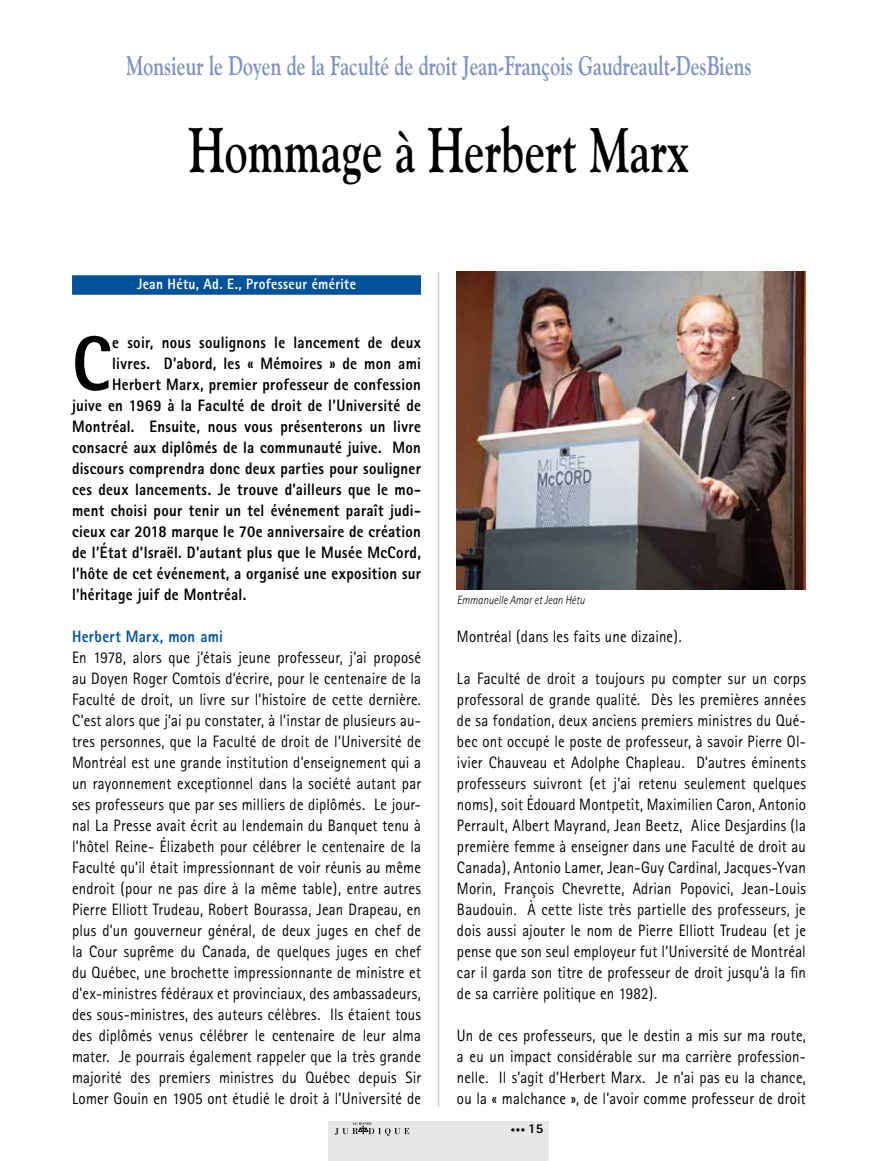
<style>
.page{position:relative;width:878px;height:1161px;background:#fff}
.page>*{position:absolute;margin:0;border:0;box-sizing:border-box;transform-origin:0 0}
.t1{font:800 77.4px "Rotis Sans Serif";color:#000;scale:.9 1}
.t2{font:700 63px "Goudy Old Style BT";letter-spacing:.01em;color:#000;scale:.7 1}
.t3{font:700 27px "Goudy Old Style BT";letter-spacing:.01em;color:#7b91c3;scale:.7 1}
.t4{font:16.5px/21px "Rotis Sans Serif";letter-spacing:.015em;color:#000;text-align:justify;scale:.9 1}
.t5{font:800 16.5px "Rotis Sans Serif";letter-spacing:.02em;color:#000;scale:.9 1}
.t6{font:800 16.5px "Rotis Sans Serif";letter-spacing:.02em;color:#00539b;scale:.9 1}
.t7{font:800 15px "Rotis Sans Serif";letter-spacing:.025em;color:#fff;scale:.9 1}
.t8{font:italic 300 12px "Rotis Sans Serif";color:#000;scale:.9 1}
.t9{font:800 9px "Rotis Sans Serif";color:#000}
.s1{font-size:13.5px}
</style>
<div class="page">
<div style="left:328px;top:1121px;width:221px;height:40px;background:#e6e7e8"></div>
<svg style="left:335px;top:1122px;width:74px;height:14px"></svg>
<hr style="left:438px;top:54px;width:1px;height:1053px;background:#d1d3d4">
<div style="left:72px;top:54px;width:733px;height:218px;background:#fff"></div>
<div style="left:72px;top:275px;width:349px;height:20px;background:#00539b"></div>
<img style="left:457px;top:272px;width:348px;height:317px">
<h3 class="t3" style="left:126px;top:49px;width:895px">Monsieur le Doyen de la Faculté de droit Jean-François Gaudreault-DesBiens</h3>
<h2 class="t2" style="left:189px;top:111px;width:715px">Hommage à Herbert Marx</h2>
<p class="t7" style="left:137px;top:274px;width:245px">Jean Hétu, Ad. E., Professeur émérite</p>
<h1 class="t1" style="left:72px;top:315px;width:45px">C</h1>
<p class="t5" style="left:112px;top:332px;width:344px">e soir, nous soulignons le lancement de deux</p>
<p class="t5" style="left:112px;top:353px;width:344px">livres. D’abord, les « Mémoires » de mon ami</p>
<p class="t5" style="left:112px;top:374px;width:344px">Herbert Marx, premier professeur de confession</p>
<p class="t5" style="left:72px;top:395px;width:389px">juive en 1969 à la Faculté de droit de l’Université de</p>
<p class="t5" style="left:72px;top:416px;width:389px">Montréal. Ensuite, nous vous présenterons un livre</p>
<p class="t5" style="left:72px;top:437px;width:389px">consacré aux diplômés de la communauté juive. Mon</p>
<p class="t5" style="left:72px;top:458px;width:389px">discours comprendra donc deux parties pour souligner</p>
<p class="t5" style="left:72px;top:479px;width:389px">ces deux lancements. Je trouve d’ailleurs que le mo-</p>
<p class="t5" style="left:72px;top:500px;width:389px">ment choisi pour tenir un tel événement paraît judi-</p>
<p class="t5" style="left:72px;top:521px;width:389px">cieux car 2018 marque le 70e anniversaire de création</p>
<p class="t5" style="left:72px;top:542px;width:389px">de l’État d’Israël. D’autant plus que le Musée McCord,</p>
<p class="t5" style="left:72px;top:563px;width:389px">l’hôte de cet événement, a organisé une exposition sur</p>
<p class="t5" style="left:72px;top:584px;width:195px">l’héritage juif de Montréal.</p>
<p class="t6" style="left:72px;top:626px;width:169px">Herbert Marx, mon ami</p>
<p class="t4" style="left:72px;top:647px;width:389px">En 1978, alors que j’étais jeune professeur, j’ai proposé au Doyen Roger Comtois d’écrire, pour le centenaire de la Faculté de droit, un livre sur l’histoire de cette dernière.<br>C’est alors que j’ai pu constater, à l’instar de plusieurs au&shy;tres personnes, que la Faculté de droit de l’Université de Montréal est une grande institution d’enseignement qui a un rayonnement exceptionnel dans la société autant par ses professeurs que par ses milliers de diplômés. Le jour&shy;nal La Presse avait écrit au lendemain du Banquet tenu à l’hôtel Reine- Élizabeth pour célébrer le centenaire de la Faculté qu’il était impressionnant de voir réunis au même endroit (pour ne pas dire à la même table), entre autres Pierre Elliott Trudeau, Robert Bourassa, Jean Drapeau, en plus d’un gouverneur général, de deux juges en chef de la Cour suprême du Canada, de quelques juges en chef du Québec, une brochette impressionnante de ministre et d’ex-ministres fédéraux et provinciaux, des ambassadeurs, des sous-ministres, des auteurs célèbres. Ils étaient tous des diplômés venus célébrer le centenaire de leur alma mater. Je pourrais également rappeler que la très grande majorité des premiers ministres du Québec depuis Sir Lomer Gouin en 1905 ont étudié le droit à l’Université de</p>
<p class="t8" style="left:457px;top:593px;width:143px">Emmanuelle Amar et Jean Hétu</p>
<p class="t4" style="left:457px;top:626px;width:251px">Montréal (dans les faits une dizaine).</p>
<p class="t4" style="left:457px;top:668px;width:389px">La Faculté de droit a toujours pu compter sur un corps professoral de grande qualité. Dès les premières années de sa fondation, deux anciens premiers ministres du Qué&shy;bec ont occupé le poste de professeur, à savoir Pierre Ol&shy;ivier Chauveau et Adolphe Chapleau. D’autres éminents professeurs suivront (et j’ai retenu seulement quelques noms), soit Édouard Montpetit, Maximilien Caron, Antonio Perrault, Albert Mayrand, Jean Beetz, Alice Desjardins (la première femme à enseigner dans une Faculté de droit au Canada), Antonio Lamer, Jean-Guy Cardinal, Jacques-Yvan Morin, François Chevrette, Adrian Popovici, Jean-Louis Baudouin. À cette liste très partielle des professeurs, je dois aussi ajouter le nom de Pierre Elliott Trudeau (et je pense que son seul employeur fut l’Université de Montréal car il garda son titre de professeur de droit jusqu’à la fin de sa carrière politique en 1982).</p>
<p class="t4" style="left:457px;top:1025px;width:389px">Un de ces professeurs, que le destin a mis sur ma route, a eu un impact considérable sur ma carrière profession&shy;nelle. Il s’agit d’Herbert Marx. Je n’ai pas eu la chance, ou la « malchance », de l’avoir comme professeur de droit</p>
<p class="t9" style="left:510px;top:1124px;width:34px">••• <span class="s1">15</span></p>
</div>
